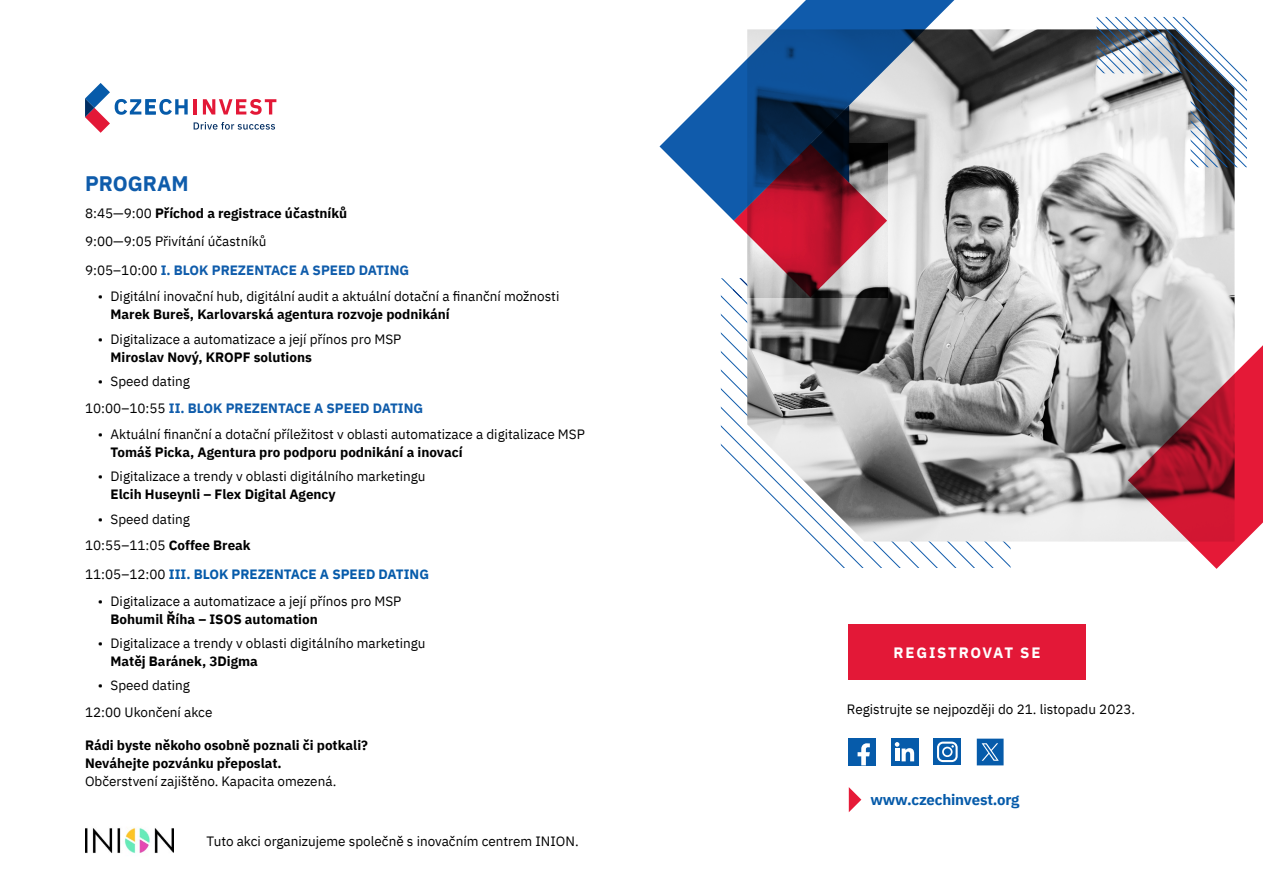
<style>
.page{position:relative;width:1263px;height:893px;background:#fff}
.page>*{position:absolute;margin:0;border:0;box-sizing:border-box;transform-origin:0 0}
.t1{font:700 21px "IBM Plex Sans";color:#0f5cab}
.t2{font:700 15px "IBM Plex Sans";letter-spacing:-.01em;color:#065baa}
.t3{font:700 15px "IBM Plex Sans";letter-spacing:.12em;color:#fff}
.t4{font:13.5px/28.7px "IBM Plex Sans";color:#000}
.t5{font:700 13.5px/18px "IBM Plex Sans";color:#000}
.t6{font:700 13.5px/26.5px "IBM Plex Sans";color:#0f5cab}
.t7{font:700 13.5px "IBM Plex Sans";color:#065baa}
.s1{font-weight:700}
.s2{font-weight:700;color:#0f5cab}
.s3{font-weight:400;color:#000}
</style>
<div class="page">
<svg style="left:824px;top:549px;width:186px;height:19px"></svg>
<svg style="left:721px;top:278px;width:26px;height:159px"></svg>
<img style="left:747px;top:167px;width:487px;height:375px">
<svg style="left:659px;top:0;width:485px;height:221px"></svg>
<svg style="left:734px;top:105px;width:153px;height:192px;background:#79475c"></svg>
<svg style="left:1128px;top:209px;width:135px;height:360px"></svg>
<svg style="left:1097px;top:0;width:150px;height:167px"></svg>
<svg style="left:85px;top:83px;width:103px;height:50px"></svg>
<hr style="left:194px;top:99px;width:3px;height:15px;background:#e31837">
<svg style="left:203px;top:99px;width:73px;height:16px"></svg>
<svg style="left:194px;top:122px;width:81px;height:8px"></svg>
<div style="left:848px;top:624px;width:238px;height:55px;background:#e31837"></div>
<img style="left:85px;top:828px;width:89px;height:26px">
<svg style="left:849px;top:738px;width:27px;height:27px"></svg>
<div style="left:891px;top:738px;width:27px;height:27px;background:#065baa"></div>
<svg style="left:895px;top:742px;width:19px;height:19px"></svg>
<div style="left:934px;top:738px;width:27px;height:27px;background:#065baa"></div>
<svg style="left:937px;top:742px;width:21px;height:21px"></svg>
<svg style="left:849px;top:787px;width:12px;height:25px"></svg>
<svg style="left:977px;top:739px;width:26px;height:26px"></svg>
<h1 class="t1" style="left:85px;top:167px;width:105px">PROGRAM</h1>
<p class="t4" style="left:85px;top:197px;width:326px">8:45—9:00 <span class="s1">Příchod a registrace účastníků<br></span>9:00—9:05 Přivítání účastníků<br>9:05–10:00 <span class="s2">I. BLOK PREZENTACE A SPEED DATING</span></p>
<p class="t4" style="left:98px;top:281px;width:463px">• Digitální inovační hub, digitální audit a aktuální dotační a finanční možnosti</p>
<p class="t5" style="left:111px;top:304px;width:341px">Marek Bureš, Karlovarská agentura rozvoje podnikání</p>
<p class="t4" style="left:98px;top:323px;width:305px">• Digitalizace a automatizace a její přínos pro MSP</p>
<p class="t5" style="left:111px;top:347px;width:203px">Miroslav Nový, KROPF solutions</p>
<p class="t6" style="left:85px;top:367px;width:340px;text-indent:13px"><span class="s3">• Speed dating<br>10:00–10:55</span> II. BLOK PREZENTACE A SPEED DATING</p>
<p class="t4" style="left:98px;top:419px;width:489px">• Aktuální finanční a dotační příležitost v oblasti automatizace a digitalizace MSP</p>
<p class="t5" style="left:111px;top:442px;width:354px">Tomáš Picka, Agentura pro podporu podnikání a inovací</p>
<p class="t4" style="left:98px;top:461px;width:329px">• Digitalizace a trendy v oblasti digitálního marketingu</p>
<p class="t5" style="left:111px;top:485px;width:227px">Elcih Huseynli – Flex Digital Agency</p>
<p class="t4" style="left:85px;top:505px;width:167px;line-height:26.5px;text-indent:13px">• Speed dating<br>10:55–11:05 <span class="s1">Coffee Break</span></p>
<p class="t7" style="left:85px;top:563px;width:345px"><span class="s3">11:05–12:00</span> III. BLOK PREZENTACE A SPEED DATING</p>
<p class="t4" style="left:98px;top:585px;width:305px">• Digitalizace a automatizace a její přínos pro MSP</p>
<p class="t5" style="left:111px;top:609px;width:209px">Bohumil Říha – ISOS automation</p>
<p class="t4" style="left:98px;top:628px;width:329px">• Digitalizace a trendy v oblasti digitálního marketingu</p>
<p class="t5" style="left:111px;top:651px;width:149px">Matěj Baránek, 3Digma</p>
<p class="t4" style="left:85px;top:671px;width:129px;line-height:26.5px;text-indent:13px">• Speed dating<br>12:00 Ukončení akce</p>
<p class="t5" style="left:85px;top:735px;width:284px">Rádi byste někoho osobně poznali či potkali?<br>Neváhejte pozvánku přeposlat.</p>
<p class="t4" style="left:85px;top:766px;width:253px">Občerstvení zajištěno. Kapacita omezená.</p>
<p class="t4" style="left:207px;top:826px;width:374px">Tuto akci organizujeme společně s inovačním centrem INION.</p>
<p class="t3" style="left:894px;top:640px;width:148px">REGISTROVAT SE</p>
<p class="t4" style="left:847px;top:694px;width:290px">Registrujte se nejpozději do 21. listopadu 2023.</p>
<p class="t2" style="left:870px;top:788px;width:151px">www.czechinvest.org</p>
</div>
